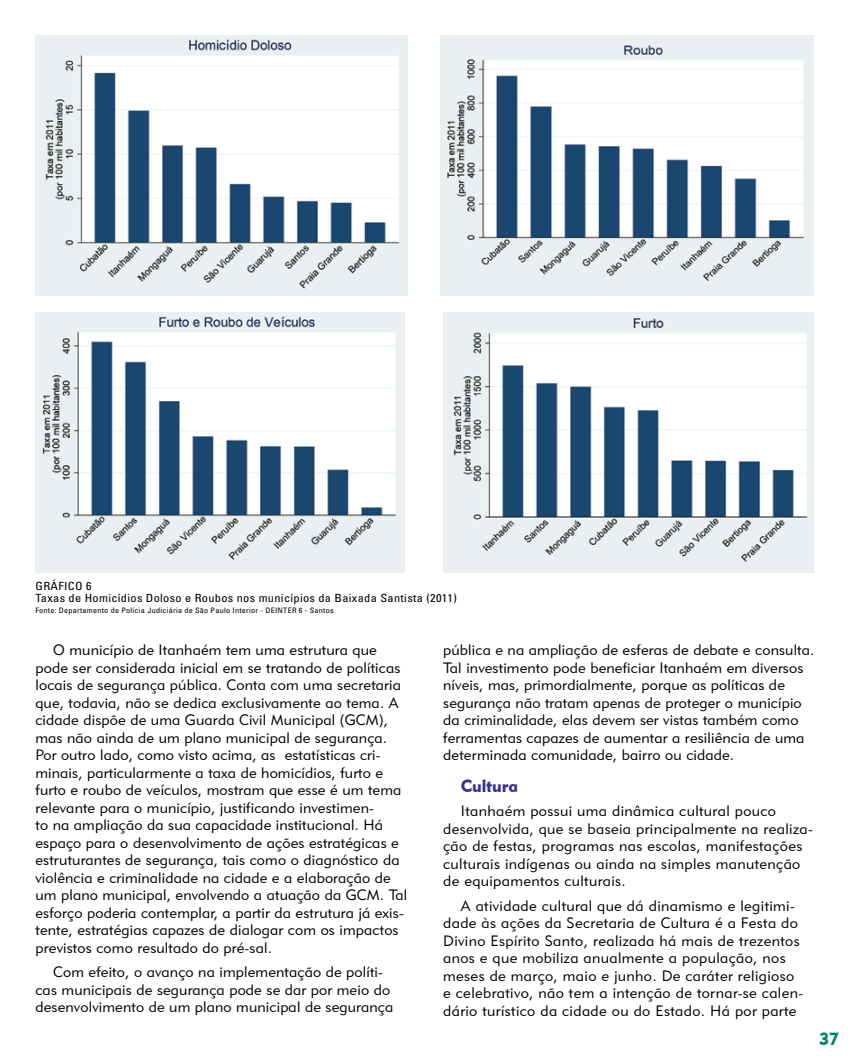
<style>
.page{position:relative;width:851px;height:1063px;background:#fff}
.page>*{position:absolute;margin:0;border:0;box-sizing:border-box;transform-origin:0 0}
.t1{font:17.5px "Geometric 415 BT Black A";letter-spacing:-.01em;color:#3b3092}
.t2{font:17.5px "Geometric 415 BT Black A";color:#008566}
.t3{font:15px/17.5px "Geometric 415 BT Lite A";letter-spacing:.01em;color:#000}
.t4{font:condensed 11.25px/11.2px "Univers LT Std";letter-spacing:.025em;color:#000;scale:1.1 1}
.t5{font:condensed 7.5px "Univers LT Std";letter-spacing:.025em;color:#000;scale:1.1 1}
</style>
<div class="page">
<img style="left:35px;top:36px;width:372px;height:259px">
<img style="left:440px;top:35px;width:372px;height:260px">
<img style="left:35px;top:312px;width:369px;height:260px">
<img style="left:443px;top:312px;width:369px;height:260px">
<p class="t4" style="left:35px;top:581px;width:384px">GRÁFICO 6<br>Taxas de Homicídios Doloso e Roubos nos municípios da Baixada Santista (2011)</p>
<p class="t5" style="left:35px;top:606px;width:272px">Fonte: Departamento de Polícia Judiciária de São Paulo Interior - DEINTER 6 - Santos</p>
<p class="t3" style="left:35px;top:641px;width:373px;text-indent:18px">O município de Itanhaém tem uma estrutura que pode ser considerada inicial em se tratando de políticas locais de segurança pública. Conta com uma secretaria que, todavia, não se dedica exclusivamente ao tema. A cidade dispõe de uma Guarda Civil Municipal (GCM), mas não ainda de um plano municipal de segurança.<br>Por outro lado, como visto acima, as estatísticas cri&shy;minais, particularmente a taxa de homicídios, furto e furto e roubo de veículos, mostram que esse é um tema relevante para o município, justificando investimen-<br>to na ampliação da sua capacidade institucional. Há espaço para o desenvolvimento de ações estratégicas e estruturantes de segurança, tais como o diagnóstico da violência e criminalidade na cidade e a elaboração de um plano municipal, envolvendo a atuação da GCM. Tal esforço poderia contemplar, a partir da estrutura já exis&shy;tente, estratégias capazes de dialogar com os impactos previstos como resultado do pré-sal.</p>
<p class="t3" style="left:35px;top:963px;width:359px;text-align:center">Com efeito, o avanço na implementação de políti-<br>cas municipais de segurança pode se dar por meio do desenvolvimento de um plano municipal de segurança</p>
<p class="t3" style="left:443px;top:641px;width:372px">pública e na ampliação de esferas de debate e consulta.<br>Tal investimento pode beneficiar Itanhaém em diversos níveis, mas, primordialmente, porque as políticas de segurança não tratam apenas de proteger o município da criminalidade, elas devem ser vistas também como ferramentas capazes de aumentar a resiliência de uma determinada comunidade, bairro ou cidade.</p>
<p class="t1" style="left:461px;top:775px;width:59px">Cultura</p>
<p class="t3" style="left:443px;top:802px;width:371px;text-indent:18px">Itanhaém possui uma dinâmica cultural pouco desenvolvida, que se baseia principalmente na realiza&shy;ção de festas, programas nas escolas, manifestações culturais indígenas ou ainda na simples manutenção de equipamentos culturais.</p>
<p class="t3" style="left:443px;top:897px;width:361px;text-indent:18px">A atividade cultural que dá dinamismo e legitimi&shy;dade às ações da Secretaria de Cultura é a Festa do Divino Espírito Santo, realizada há mais de trezentos anos e que mobiliza anualmente a população, nos meses de março, maio e junho. De caráter religioso e celebrativo, não tem a intenção de tornar-se calen&shy;dário turístico da cidade ou do Estado. Há por parte</p>
<p class="t2" style="left:819px;top:1028px;width:22px">37</p>
</div>
